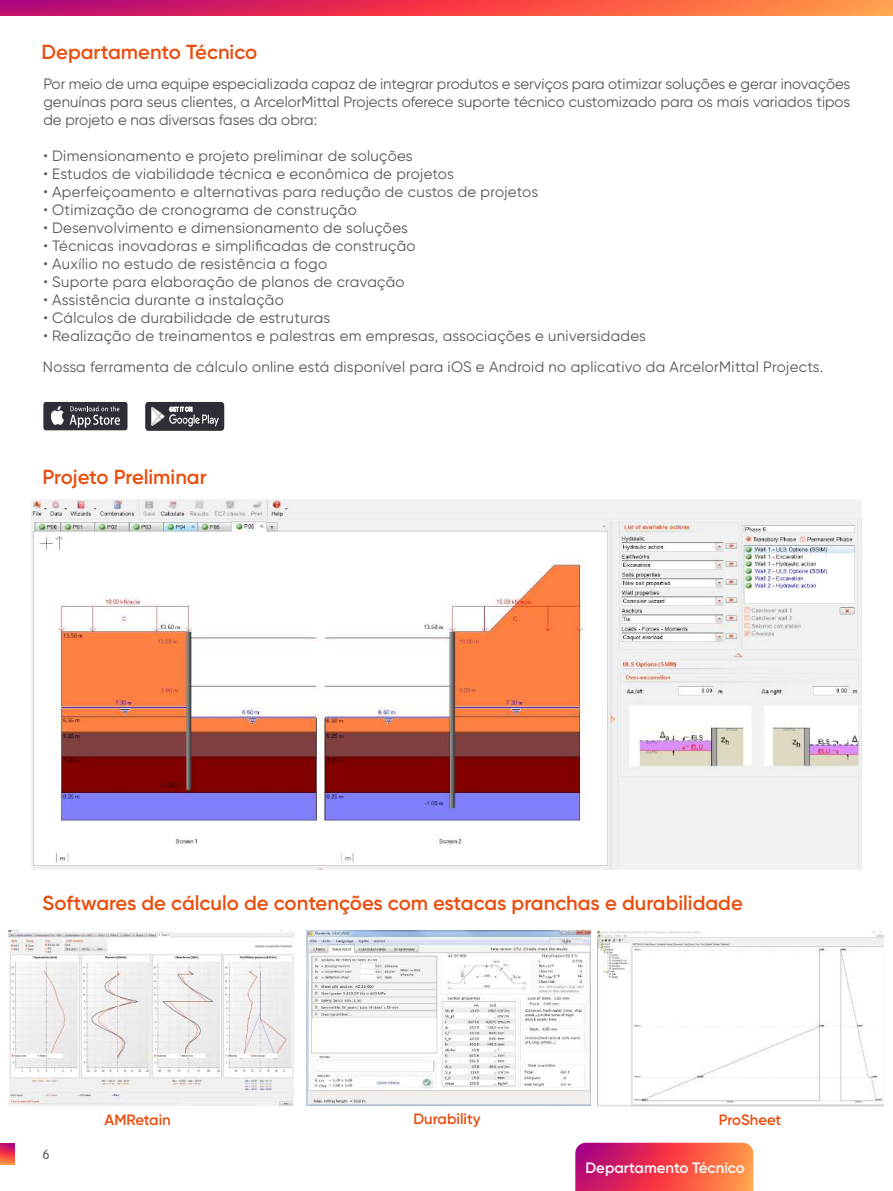
<style>
.page{position:relative;width:893px;height:1191px;background:#fff}
.page>*{position:absolute;margin:0;border:0;box-sizing:border-box;transform-origin:0 0}
.t1{font:600 20.25px "Gilroy";color:#e94e0f}
.t2{font:15px/18px "Gilroy";letter-spacing:.02em;color:#575756;text-align:justify}
.t3{font:600 15px "Gilroy";color:#e94e0f}
.t4{font:600 15px "Gilroy";color:#fff}
.t5{font:300 13.5px "VAG Rounded Std";color:#5e5b5d}
</style>
<div class="page">
<img style="left:0;top:1143px;width:14px;height:21px">
<img style="left:32px;top:499px;width:829px;height:370px">
<img style="left:9px;top:930px;width:284px;height:175px">
<img style="left:306px;top:930px;width:284px;height:175px">
<img style="left:597px;top:930px;width:286px;height:176px">
<svg style="left:43px;top:402px;width:85px;height:28px;background:#54545b"></svg>
<div style="left:145px;top:402px;width:79px;height:29px;background:#2e2e36;border-radius:3px"></div>
<svg style="left:151px;top:406px;width:68px;height:21px"></svg>
<img style="left:0;top:0;width:893px;height:16px">
<img style="left:575px;top:1142px;width:178px;height:49px">
<h1 class="t1" style="left:42px;top:39px;width:217px">Departamento Técnico</h1>
<p class="t2" style="left:43px;top:74px;width:808px">Por meio de uma equipe especializada capaz de integrar produtos e serviços para otimizar soluções e gerar inovações genuínas para seus clientes, a ArcelorMittal Projects oferece suporte técnico customizado para os mais variados tipos de projeto e nas diversas fases da obra:</p>
<p class="t2" style="left:43px;top:146px;width:371px">• Dimensionamento e projeto preliminar de soluções</p>
<p class="t2" style="left:43px;top:164px;width:412px">• Estudos de viabilidade técnica e econômica de projetos</p>
<p class="t2" style="left:43px;top:182px;width:496px">• Aperfeiçoamento e alternativas para redução de custos de projetos</p>
<p class="t2" style="left:43px;top:200px;width:315px">• Otimização de cronograma de construção</p>
<p class="t2" style="left:43px;top:218px;width:366px">• Desenvolvimento e dimensionamento de soluções</p>
<p class="t2" style="left:43px;top:236px;width:374px">• Técnicas inovadoras e simplificadas de construção</p>
<p class="t2" style="left:43px;top:254px;width:285px">• Auxílio no estudo de resistência a fogo</p>
<p class="t2" style="left:43px;top:272px;width:363px">• Suporte para elaboração de planos de cravação</p>
<p class="t2" style="left:43px;top:290px;width:242px">• Assistência durante a instalação</p>
<p class="t2" style="left:43px;top:308px;width:288px">• Cálculos de durabilidade de estruturas</p>
<p class="t2" style="left:43px;top:326px;width:604px">• Realização de treinamentos e palestras em empresas, associações e universidades</p>
<p class="t2" style="left:43px;top:358px;width:782px">Nossa ferramenta de cálculo online está disponível para iOS e Android no aplicativo da ArcelorMittal Projects.</p>
<h1 class="t1" style="left:43px;top:465px;width:166px">Projeto Preliminar</h1>
<h1 class="t1" style="left:43px;top:890px;width:702px">Softwares de cálculo de contenções com estacas pranchas e durabilidade</h1>
<p class="t5" style="left:42px;top:1146px;width:9px">6</p>
<p class="t3" style="left:105px;top:1110px;width:68px">AMRetain</p>
<p class="t3" style="left:413px;top:1109px;width:69px">Durability</p>
<p class="t3" style="left:719px;top:1110px;width:64px">ProSheet</p>
<p class="t4" style="left:586px;top:1158px;width:161px">Departamento Técnico</p>
</div>
